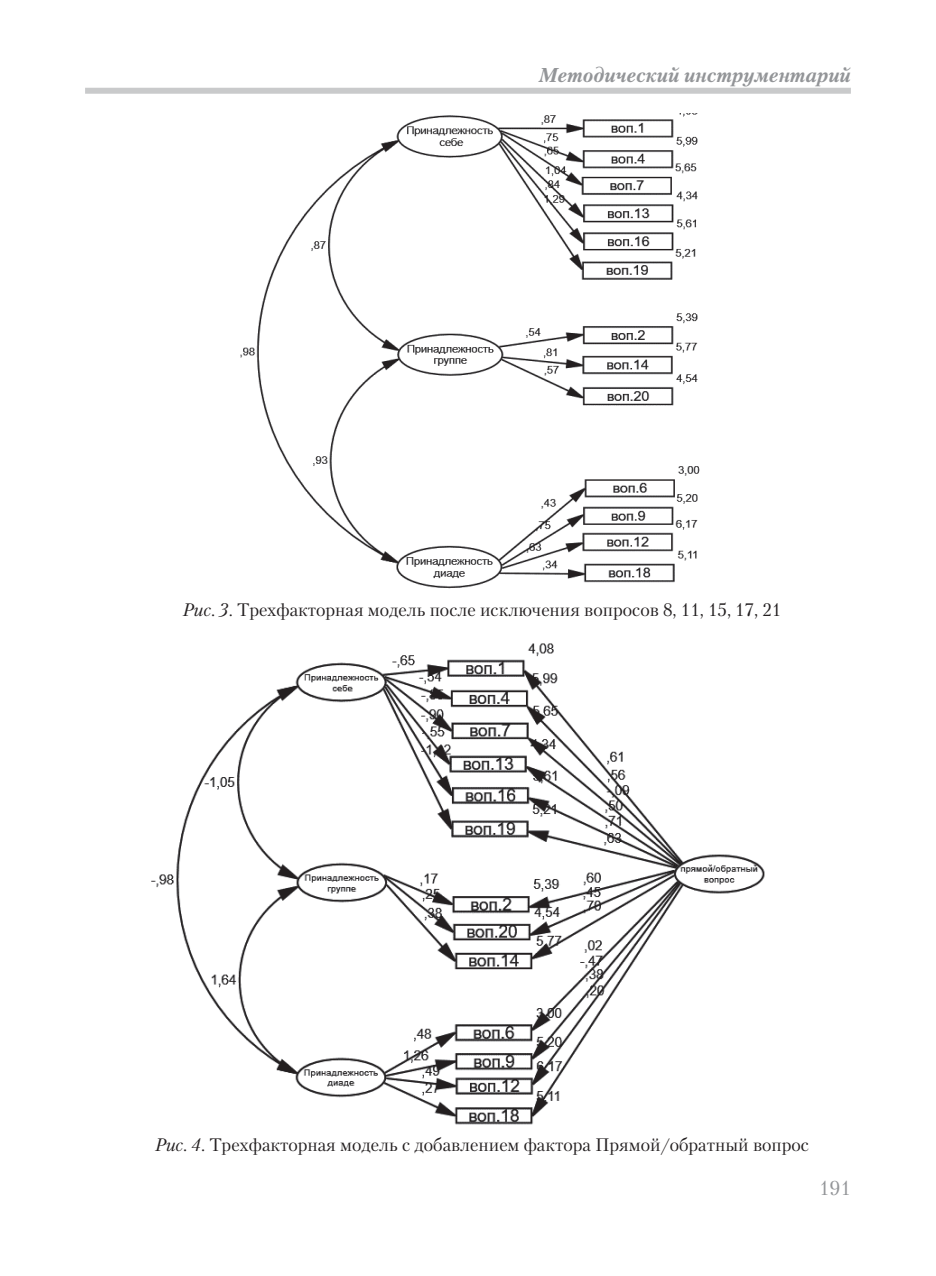
<style>
.page{position:relative;width:936px;height:1276px;background:#fff}
.page>*{position:absolute;margin:0;border:0;box-sizing:border-box;transform-origin:0 0}
.Основной{font:italic 700 20px "Petersburg C";color:#939598}
.t1{font:20px "Petersburg C";color:#939598}
.Основной-2{font:18px "Petersburg C";color:#231f20}
.s1{font-style:italic}
</style>
<div class="page">
<div style="left:85px;top:88px;width:765px;height:6px;background:#c9cacb"></div>
<img style="left:240px;top:113px;width:460px;height:476px">
<img style="left:151px;top:643px;width:614px;height:482px">
<p class="Основной" style="left:538px;top:63px;width:314px">Методический инструментарий</p>
<p class="Основной-2" style="left:183px;top:599px;width:600px"><span class="s1">Рис. 3.</span> Трехфакторная модель после исключения вопросов 8, 11, 15, 17, 21</p>
<p class="Основной-2" style="left:155px;top:1133px;width:655px"><span class="s1">Рис. 4.</span> Трехфакторная модель с добавлением фактора Прямой/обратный вопрос</p>
<p class="t1" style="left:819px;top:1176px;width:33px">191</p>
</div>
